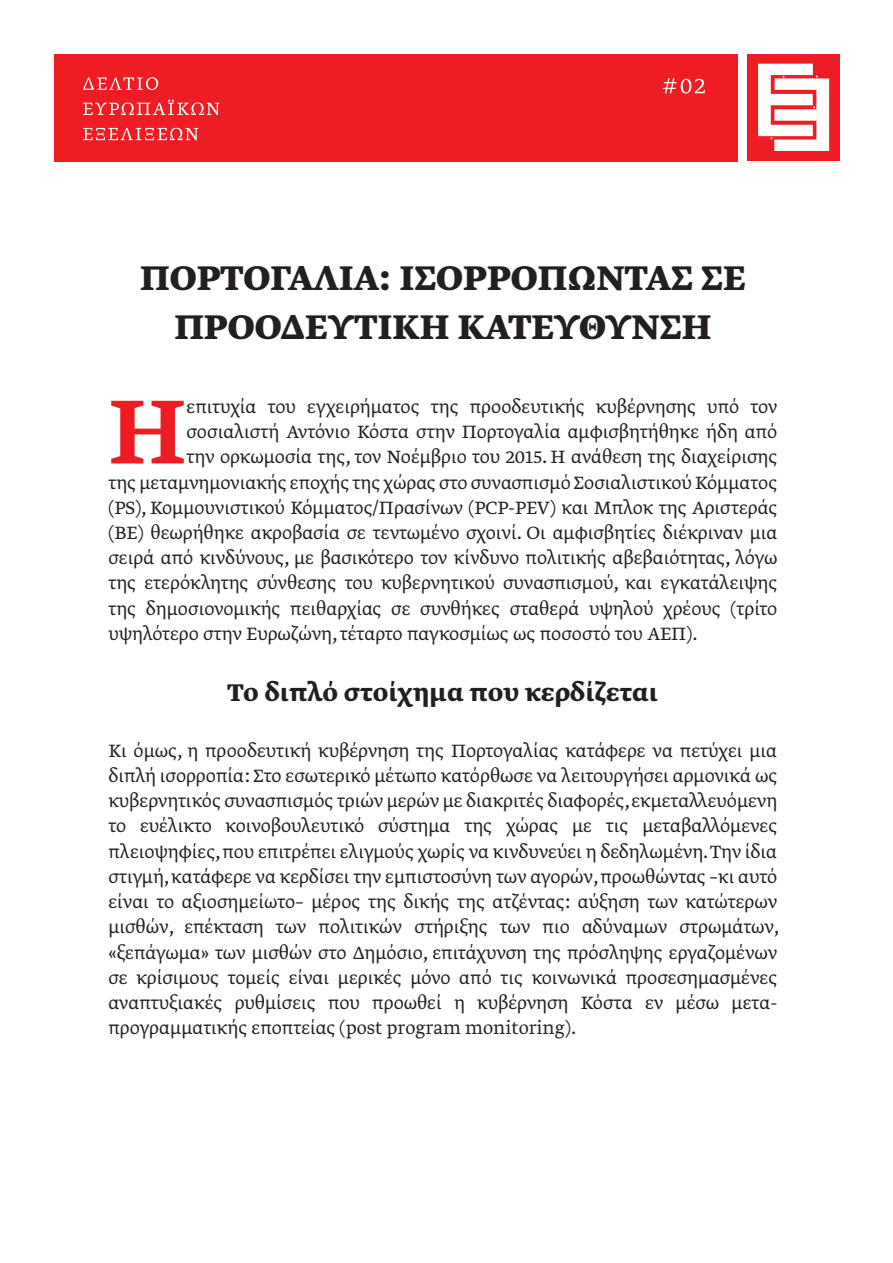
<style>
.page{position:relative;width:893px;height:1263px;background:#fff}
.page>*{position:absolute;margin:0;border:0;box-sizing:border-box;transform-origin:0 0}
.t1{font:500 107.4px "Greta Text Pro";color:#ee1d23}
.t2{font:700 40.5px/48.6px "Greta Text Pro";color:#231f20;text-align:center}
.t3{font:700 28.5px "Greta Text Pro";color:#231f20}
.t4{font:300 21px/25.2px "Greta Text Pro";color:#231f20;text-align:justify}
</style>
<div class="page">
<div style="left:54px;top:54px;width:684px;height:108px;background:#ee1d23"></div>
<svg style="left:83px;top:77px;width:75px;height:13px"></svg>
<svg style="left:83px;top:100px;width:137px;height:15px"></svg>
<svg style="left:83px;top:128px;width:115px;height:12px"></svg>
<div style="left:747px;top:54px;width:93px;height:107px;background:#ee1d23"></div>
<svg style="left:758px;top:64px;width:71px;height:87px"></svg>
<svg style="left:663px;top:78px;width:42px;height:15px"></svg>
<h2 class="t2" style="left:140px;top:254px;width:607px">ΠΟΡΤΟΓΑΛΙΑ: ΙΣΟΡΡΟΠΩΝΤΑΣ ΣΕ<br>ΠΡΟΟΔΕΥΤΙΚΗ ΚΑΤΕΥΘΥΝΣΗ</h2>
<h1 class="t1" style="left:108px;top:363px;width:80px">Η</h1>
<p class="t4" style="left:187px;top:395px;width:592px">επιτυχία του εγχειρήματος της προοδευτικής κυβέρνησης υπό τον</p>
<p class="t4" style="left:187px;top:420px;width:592px">σοσιαλιστή Αντόνιο Κόστα στην Πορτογαλία αμφισβητήθηκε ήδη από</p>
<p class="t4" style="left:187px;top:445px;width:592px">την ορκωμοσία της, τον Νοέμβριο του 2015. Η ανάθεση της διαχείρισης</p>
<p class="t4" style="left:108px;top:471px;width:670px">της μεταμνημονιακής εποχής της χώρας στο συνασπισμό Σοσιαλιστικού Κόμματος</p>
<p class="t4" style="left:108px;top:496px;width:670px">(PS), Κομμουνιστικού Κόμματος/Πρασίνων (PCP-PEV) και Μπλοκ της Αριστεράς</p>
<p class="t4" style="left:108px;top:521px;width:670px">(ΒΕ) θεωρήθηκε ακροβασία σε τεντωμένο σχοινί. Οι αμφισβητίες διέκριναν μια</p>
<p class="t4" style="left:108px;top:546px;width:670px">σειρά από κινδύνους, με βασικότερο τον κίνδυνο πολιτικής αβεβαιότητας, λόγω</p>
<p class="t4" style="left:108px;top:571px;width:670px">της ετερόκλητης σύνθεσης του κυβερνητικού συνασπισμού, και εγκατάλειψης</p>
<p class="t4" style="left:108px;top:597px;width:670px">της δημοσιονομικής πειθαρχίας σε συνθήκες σταθερά υψηλού χρέους (τρίτο</p>
<p class="t4" style="left:108px;top:622px;width:591px">υψηλότερο στην Ευρωζώνη, τέταρτο παγκοσμίως ως ποσοστό του ΑΕΠ).</p>
<h3 class="t3" style="left:228px;top:673px;width:432px">Το διπλό στοίχημα που κερδίζεται</h3>
<p class="t4" style="left:108px;top:739px;width:672px">Κι όμως, η προοδευτική κυβέρνηση της Πορτογαλίας κατάφερε να πετύχει μια διπλή ισορροπία: Στο εσωτερικό μέτωπο κατόρθωσε να λειτουργήσει αρμονικά ως κυβερνητικός συνασπισμός τριών μερών με διακριτές διαφορές, εκμεταλλευόμενη το ευέλικτο κοινοβουλευτικό σύστημα της χώρας με τις μεταβαλλόμενες πλειοψηφίες, που επιτρέπει ελιγμούς χωρίς να κινδυνεύει η δεδηλωμένη. Την ίδια στιγμή, κατάφερε να κερδίσει την εμπιστοσύνη των αγορών, προωθώντας –κι αυτό είναι το αξιοσημείωτο– μέρος της δικής της ατζέντας: αύξηση των κατώτερων μισθών, επέκταση των πολιτικών στήριξης των πιο αδύναμων στρωμάτων, «ξεπάγωμα» των μισθών στο Δημόσιο, επιτάχυνση της πρόσληψης εργαζομένων σε κρίσιμους τομείς είναι μερικές μόνο από τις κοινωνικά προσεσημασμένες αναπτυξιακές ρυθμίσεις που προωθεί η κυβέρνηση Κόστα εν μέσω μετα&shy;προγραμματικής εποπτείας (post program monitoring).</p>
</div>
